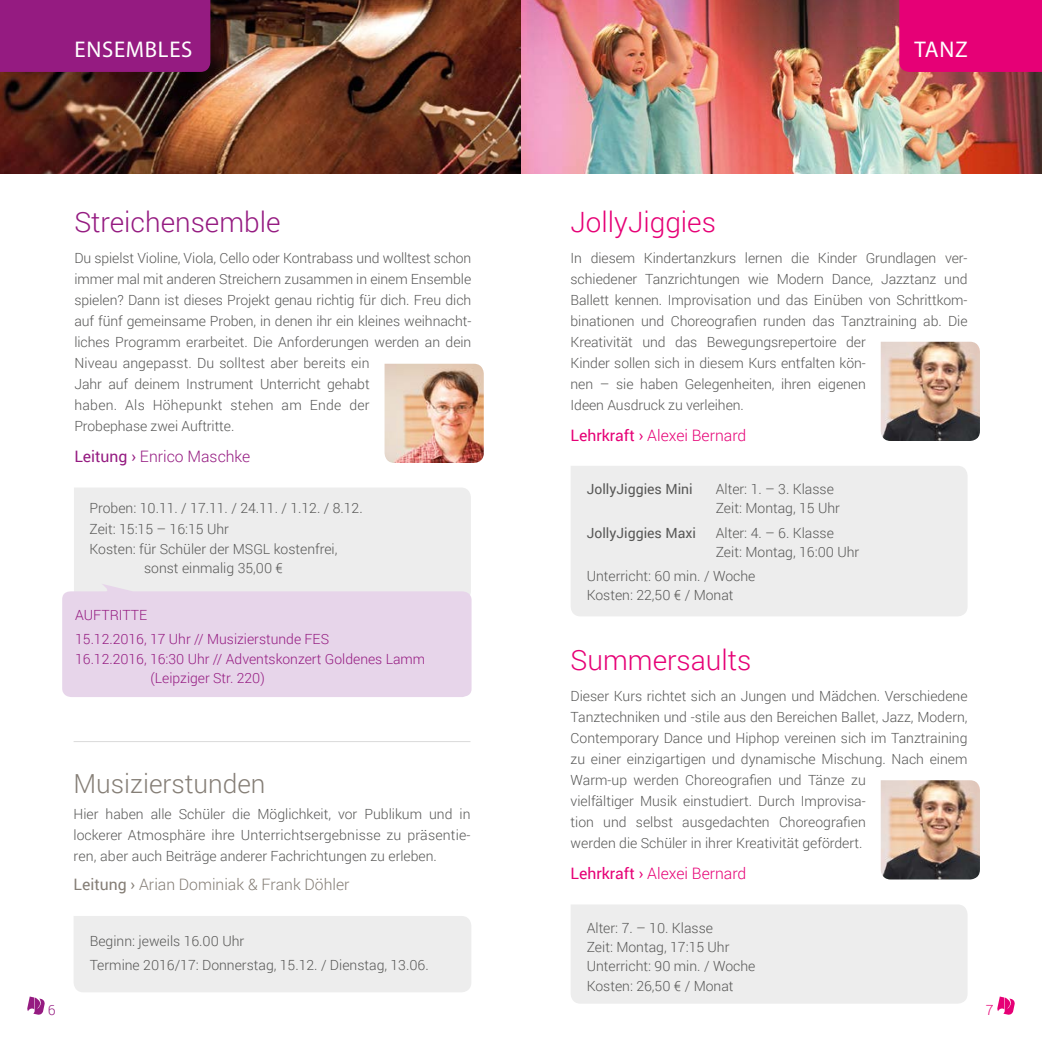
<style>
.page{position:relative;width:1042px;height:1042px;background:#fff}
.page>*{position:absolute;margin:0;border:0;box-sizing:border-box;transform-origin:0 0}
.t1{font:300 28px "Roboto";color:#e60076}
.t2{font:300 28px "Roboto";color:#951b81}
.t3{font:300 26.25px "Roboto";color:#857e76}
.t4{font:22.75px "Myriad Pro";letter-spacing:.03em;color:#fff}
.t5{font:300 15.75px "Roboto";color:#e60076}
.t6{font:300 15.75px "Roboto";color:#857e76}
.t7{font:300 15.75px "Roboto";color:#951b81}
.t8{font:300 14px/21px "Roboto";letter-spacing:-.005em;color:#575756}
.t9{font:300 14px/24.2px "Roboto";color:#951b81}
.t10{font:14px "Roboto";color:#575756}
.t11{font:300 14px "Roboto";color:#e60076}
.s1{font-weight:400}
</style>
<div class="page">
<img style="left:0;top:0;width:1042px;height:174px">
<svg style="left:27px;top:996px;width:18px;height:19px"></svg>
<div style="left:899px;top:0;width:143px;height:72px;background:#e60076"></div>
<img style="left:881px;top:342px;width:99px;height:99px">
<img style="left:384px;top:364px;width:100px;height:99px">
<div style="left:571px;top:466px;width:396px;height:150px;background:#ededed"></div>
<div style="left:571px;top:905px;width:396px;height:98px;background:#ededed"></div>
<svg style="left:997px;top:996px;width:18px;height:19px"></svg>
<div style="left:74px;top:916px;width:397px;height:76px;background:#ededed"></div>
<hr style="left:74px;top:741px;width:396px;height:1px;background:#dadada">
<div style="left:0;top:0;width:210px;height:72px;background:#951b81"></div>
<div style="left:74px;top:488px;width:397px;height:96px;background:#ededed"></div>
<div style="left:62px;top:584px;width:409px;height:113px;background:#e7d5ea"></div>
<img style="left:881px;top:780px;width:99px;height:99px">
<h3 class="t4" style="left:75px;top:35px;width:119px">ENSEMBLES</h3>
<h3 class="t4" style="left:914px;top:35px;width:55px">TANZ</h3>
<p class="t9" style="left:48px;top:997px;width:9px">6</p>
<h1 class="t2" style="left:74px;top:202px;width:208px">Streichensemble</h1>
<p class="t8" style="left:74px;top:247px;width:398px">Du spielst Violine, Viola, Cello oder Kontrabass und wolltest schon immer mal mit anderen Streichern zusammen in einem Ensemble spielen? Dann ist dieses Projekt genau richtig für dich. Freu dich auf fünf gemeinsame Proben, in denen ihr ein kleines weihnacht&shy;liches Programm erarbeitet. Die Anforderungen werden an dein Niveau angepasst. Du solltest aber bereits ein<br>Jahr auf deinem Instrument Unterricht gehabt<br>haben. Als Höhepunkt stehen am Ende der<br>Probephase zwei Auftritte.</p>
<p class="t7" style="left:74px;top:445px;width:177px"><span class="s1">Leitung ›</span> Enrico Maschke</p>
<h1 class="t1" style="left:570px;top:202px;width:147px">JollyJiggies</h1>
<p class="t8" style="left:570px;top:247px;width:398px">In diesem Kindertanzkurs lernen die Kinder Grundlagen ver&shy;schiedener Tanzrichtungen wie Modern Dance, Jazztanz und Ballett kennen. Improvisation und das Einüben von Schrittkom&shy;binationen und Choreografien runden das Tanztraining ab. Die Kreativität und das Bewegungsrepertoire der<br>Kinder sollen sich in diesem Kurs entfalten kön-<br>nen – sie haben Gelegenheiten, ihren eigenen<br>Ideen Ausdruck zu verleihen.</p>
<p class="t5" style="left:570px;top:424px;width:177px"><span class="s1">Lehrkraft ›</span> Alexei Bernard</p>
<p class="t10" style="left:587px;top:479px;width:107px">JollyJiggies Mini</p>
<p class="t8" style="left:716px;top:479px;width:126px;line-height:19.2px">Alter: 1. – 3. Klasse<br>Zeit: Montag, 15 Uhr</p>
<p class="t10" style="left:587px;top:523px;width:111px">JollyJiggies Maxi</p>
<p class="t8" style="left:716px;top:522px;width:145px;line-height:19.2px">Alter: 4. – 6. Klasse<br>Zeit: Montag, 16:00 Uhr</p>
<p class="t8" style="left:587px;top:566px;width:170px;line-height:19.2px">Unterricht: 60 min. / Woche<br>Kosten: 22,50 € / Monat</p>
<p class="t8" style="left:90px;top:497px;width:275px">Proben: 10.11. / 17.11. / 24.11. / 1.12. / 8.12.<br>Zeit: 15:15 – 16:15 Uhr</p>
<p class="t8" style="left:90px;top:538px;width:249px;line-height:19.2px;text-align:center">Kosten: für Schüler der MSGL kostenfrei, sonst einmalig 35,00 €</p>
<p class="t9" style="left:75px;top:603px;width:255px">AUFTRITTE<br>15.12.2016, 17 Uhr // Musizierstunde FES</p>
<p class="t9" style="left:150px;top:648px;width:276px;line-height:19.2px;text-indent:-75px">16.12.2016, 16:30 Uhr // Adventskonzert Goldenes Lamm (Leipziger Str. 220)</p>
<h1 class="t1" style="left:570px;top:641px;width:182px">Summersaults</h1>
<p class="t8" style="left:570px;top:685px;width:398px">Dieser Kurs richtet sich an Jungen und Mädchen. Verschiedene Tanztechniken und -stile aus den Bereichen Ballet, Jazz, Modern, Contemporary Dance und Hiphop vereinen sich im Tanztraining zu einer einzigartigen und dynamische Mischung. Nach einem Warm-up werden Choreografien und Tänze zu<br>vielfältiger Musik einstudiert. Durch Improvisa-<br>tion und selbst ausgedachten Choreografien<br>werden die Schüler in ihrer Kreativität gefördert.</p>
<p class="t5" style="left:570px;top:863px;width:177px"><span class="s1">Lehrkraft ›</span> Alexei Bernard</p>
<h2 class="t3" style="left:74px;top:766px;width:194px">Musizierstunden</h2>
<p class="t8" style="left:74px;top:803px;width:398px;text-align:justify">Hier haben alle Schüler die Möglichkeit, vor Publikum und in lockerer Atmosphäre ihre Unterrichtsergebnisse zu präsentie&shy;ren, aber auch Beiträge anderer Fachrichtungen zu erleben.</p>
<p class="t6" style="left:74px;top:873px;width:277px"><span class="s1">Leitung ›</span> Arian Dominiak &amp; Frank Döhler</p>
<p class="t8" style="left:90px;top:928px;width:340px;line-height:24.2px">Beginn: jeweils 16.00 Uhr<br>Termine 2016/17: Donnerstag, 15.12. / Dienstag, 13.06.</p>
<p class="t8" style="left:587px;top:917px;width:170px;line-height:19.2px">Alter: 7. – 10. Klasse<br>Zeit: Montag, 17:15 Uhr<br>Unterricht: 90 min. / Woche<br>Kosten: 26,50 € / Monat</p>
<p class="t11" style="left:986px;top:1000px;width:9px">7</p>
</div>
